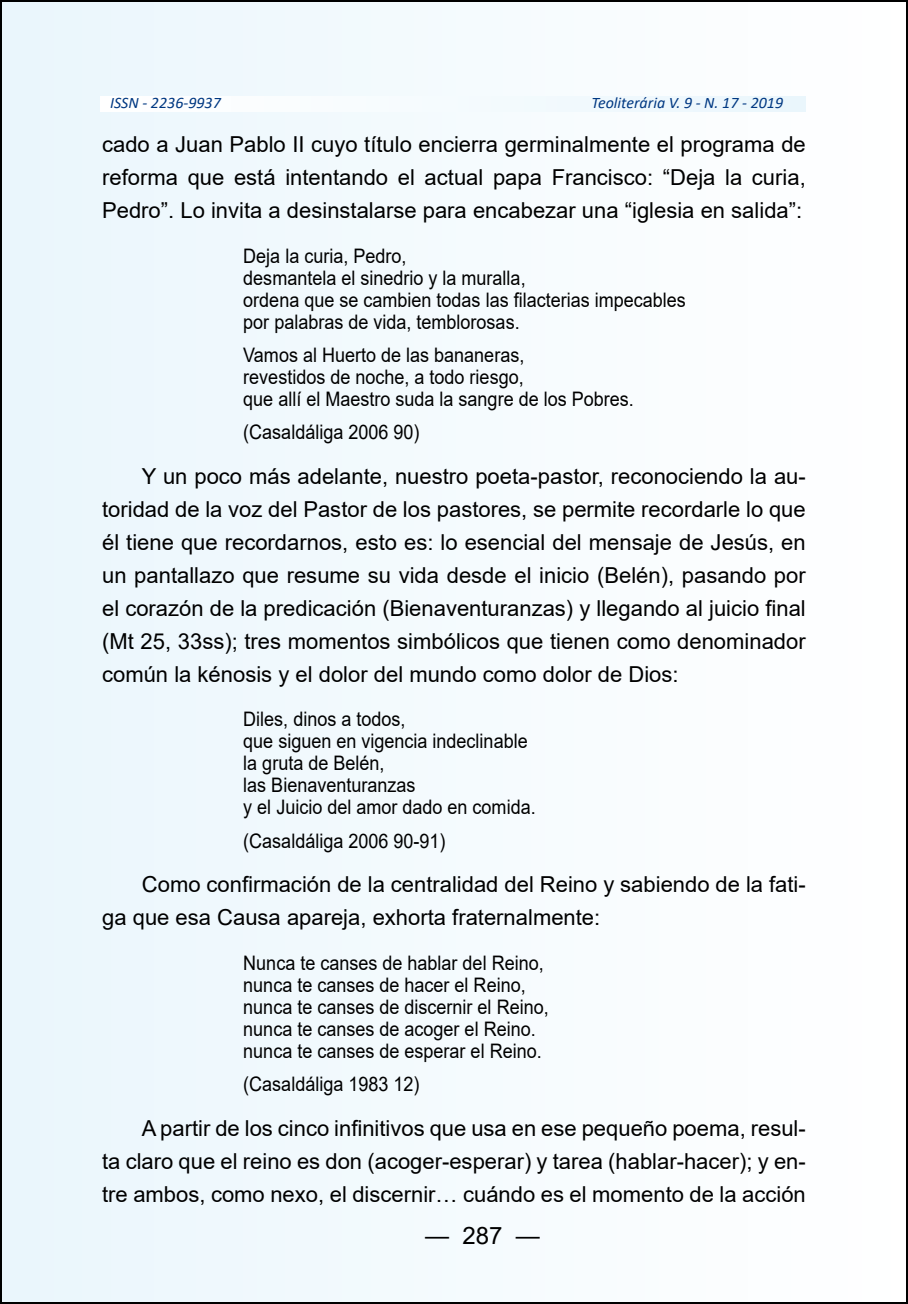
<style>
.page{position:relative;width:908px;height:1304px;background:#fff}
.page>*{position:absolute;margin:0;border:0;box-sizing:border-box;transform-origin:0 0}
.t1{font:24px "Arial";color:#000}
.t2{font:22px/33px "Arial";color:#000;text-align:justify}
.t3{font:20px/22px "Arial";color:#000;scale:.9 1}
.t4{font:italic 16px "Calibri";color:#003882}
</style>
<div class="page">
<div style="left:1px;top:1px;width:905px;height:1302px;background:#f4fbfe"></div>
<p class="t4" style="left:110px;top:92px;width:112px">ISSN - 2236-9937</p>
<p class="t4" style="left:591px;top:92px;width:193px">Teoliterária V. 9 - N. 17 - 2019</p>
<p class="t2" style="left:102px;top:128px;width:705px">cado a Juan Pablo II cuyo título encierra germinalmente el programa de reforma que está intentando el actual papa Francisco: “Deja la curia, Pedro”. Lo invita a desinstalarse para encabezar una “iglesia en salida”:</p>
<p class="t3" style="left:243px;top:245px;width:493px">Deja la curia, Pedro,<br>desmantela el sinedrio y la muralla,<br>ordena que se cambien todas las filacterias impecables por palabras de vida, temblorosas.</p>
<p class="t3" style="left:243px;top:344px;width:435px">Vamos al Huerto de las bananeras,<br>revestidos de noche, a todo riesgo,<br>que allí el Maestro suda la sangre de los Pobres.</p>
<p class="t3" style="left:243px;top:421px;width:197px">(Casaldáliga 2006 90)</p>
<p class="t2" style="left:102px;top:459px;width:704px;text-indent:40px">Y un poco más adelante, nuestro poeta-pastor, reconociendo la au&shy;toridad de la voz del Pastor de los pastores, se permite recordarle lo que él tiene que recordarnos, esto es: lo esencial del mensaje de Jesús, en un pantallazo que resume su vida desde el inicio (Belén), pasando por el corazón de la predicación (Bienaventuranzas) y llegando al juicio final (Mt 25, 33ss); tres momentos simbólicos que tienen como denominador común la kénosis y el dolor del mundo como dolor de Dios:</p>
<p class="t3" style="left:243px;top:708px;width:326px">Diles, dinos a todos,<br>que siguen en vigencia indeclinable la gruta de Belén,<br>las Bienaventuranzas<br>y el Juicio del amor dado en comida.</p>
<p class="t3" style="left:243px;top:830px;width:226px">(Casaldáliga 2006 90-91)</p>
<p class="t2" style="left:102px;top:868px;width:704px;text-indent:40px">Como confirmación de la centralidad del Reino y sabiendo de la fati&shy;ga que esa Causa apareja, exhorta fraternalmente:</p>
<p class="t3" style="left:243px;top:952px;width:341px">Nunca te canses de hablar del Reino, nunca te canses de hacer el Reino, nunca te canses de discernir el Reino, nunca te canses de acoger el Reino. nunca te canses de esperar el Reino.</p>
<p class="t3" style="left:243px;top:1073px;width:197px">(Casaldáliga 1983 12)</p>
<p class="t2" style="left:102px;top:1111px;width:705px;text-indent:40px">A partir de los cinco infinitivos que usa en ese pequeño poema, resul&shy;ta claro que el reino es don (acoger-esperar) y tarea (hablar-hacer); y en&shy;tre ambos, como nexo, el discernir… cuándo es el momento de la acción</p>
<p class="t1" style="left:425px;top:1218px;width:116px">— 287 —</p>
</div>
